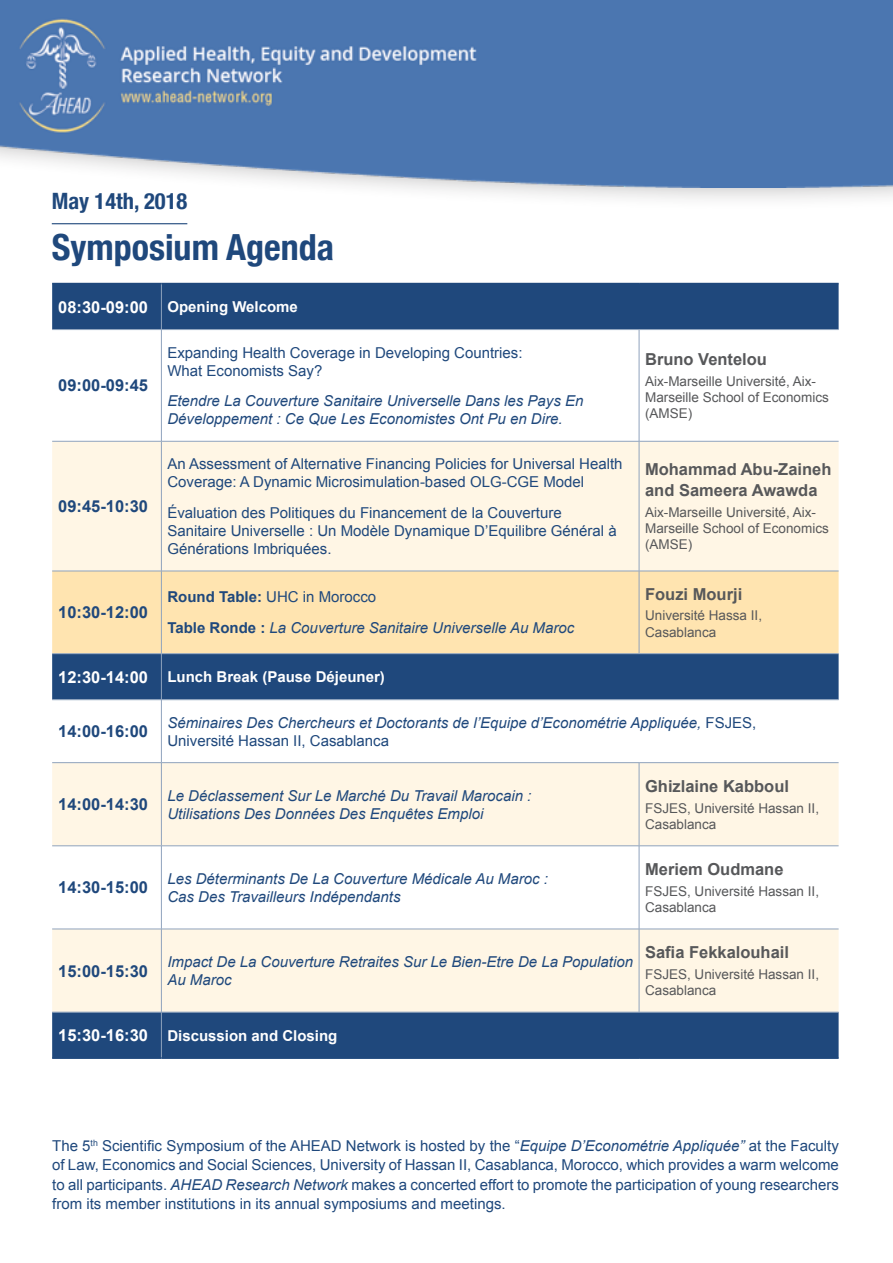
<style>
.page{position:relative;width:893px;height:1263px;background:#fff}
.page>*{position:absolute;margin:0;border:0;box-sizing:border-box;transform-origin:0 0}
.Default{font:700 condensed 36px "Helvetica Neue";color:#1f487c}
.Default-2{font:700 condensed 22.5px "Helvetica Neue";color:#1f487c}
.Default-3{font:700 16.5px/21px "Arial";color:#57585a}
.t1{font:700 16.5px "Arial";color:#1f487c}
.Default-4{font:700 16.5px "Arial";color:#fff}
.Default-5{font:15px/18px "Arial";color:#1f487c}
.Normal__Web{font:italic 15px/18px "Arial";color:#1f487c}
.t2{font:700 15px "Arial";color:#fff}
.Normal__Web-2{font:15px "Arial";color:#1f487c}
.t3{font:13.5px/16.2px "Arial";color:#57585a}
.s1{font-weight:700}
.s2{font-weight:700;font-style:normal}
.s3{font-style:normal}
.s4{font-style:italic}
</style>
<div class="page">
<div style="left:52px;top:284px;width:787px;height:773px;background:#1f487c"></div>
<svg style="left:52px;top:330px;width:787px;height:111px"></svg>
<svg style="left:52px;top:442px;width:787px;height:570px;fill:#fff6e5"></svg>
<div style="left:52px;top:572px;width:787px;height:81px;background:#ffe4b0"></div>
<hr style="left:52px;top:283px;width:109px;height:1px;background:#1f487c">
<hr style="left:161px;top:283px;width:478px;height:1px;background:#1f487c">
<hr style="left:639px;top:283px;width:200px;height:1px;background:#1f487c">
<hr style="left:52px;top:1057px;width:109px;height:2px;background:#1f487c">
<hr style="left:161px;top:1057px;width:478px;height:2px;background:#1f487c">
<hr style="left:639px;top:1057px;width:200px;height:2px;background:#1f487c">
<hr style="left:161px;top:284px;width:1px;height:45px;background:#8fa3bd">
<hr style="left:52px;top:329px;width:109px;height:1px;background:#8fa3bd">
<hr style="left:161px;top:329px;width:478px;height:1px;background:#8fa3bd">
<hr style="left:161px;top:330px;width:1px;height:111px;background:#8fa3bd">
<hr style="left:639px;top:329px;width:200px;height:1px;background:#8fa3bd">
<hr style="left:639px;top:330px;width:1px;height:111px;background:#8fa3bd">
<hr style="left:52px;top:441px;width:109px;height:1px;background:#8fa3bd">
<hr style="left:161px;top:441px;width:478px;height:1px;background:#8fa3bd">
<hr style="left:161px;top:441px;width:1px;height:130px;background:#8fa3bd">
<hr style="left:639px;top:441px;width:200px;height:1px;background:#8fa3bd">
<hr style="left:639px;top:441px;width:1px;height:130px;background:#8fa3bd">
<hr style="left:52px;top:571px;width:109px;height:1px;background:#8fa3bd">
<hr style="left:161px;top:571px;width:478px;height:1px;background:#8fa3bd">
<hr style="left:161px;top:571px;width:1px;height:82px;background:#8fa3bd">
<hr style="left:639px;top:571px;width:200px;height:1px;background:#8fa3bd">
<hr style="left:639px;top:571px;width:1px;height:82px;background:#8fa3bd">
<hr style="left:52px;top:653px;width:109px;height:1px;background:#8fa3bd">
<hr style="left:161px;top:653px;width:478px;height:1px;background:#8fa3bd">
<hr style="left:161px;top:654px;width:1px;height:45px;background:#8fa3bd">
<hr style="left:639px;top:653px;width:200px;height:1px;background:#8fa3bd">
<hr style="left:52px;top:699px;width:109px;height:1px;background:#8fa3bd">
<hr style="left:161px;top:699px;width:478px;height:1px;background:#8fa3bd">
<hr style="left:161px;top:700px;width:1px;height:62px;background:#8fa3bd">
<hr style="left:639px;top:699px;width:200px;height:1px;background:#8fa3bd">
<hr style="left:52px;top:762px;width:109px;height:1px;background:#8fa3bd">
<hr style="left:161px;top:762px;width:478px;height:1px;background:#8fa3bd">
<hr style="left:161px;top:763px;width:1px;height:83px;background:#8fa3bd">
<hr style="left:639px;top:762px;width:200px;height:1px;background:#8fa3bd">
<hr style="left:639px;top:763px;width:1px;height:83px;background:#8fa3bd">
<hr style="left:52px;top:845px;width:109px;height:1px;background:#8fa3bd">
<hr style="left:161px;top:845px;width:478px;height:1px;background:#8fa3bd">
<hr style="left:161px;top:846px;width:1px;height:83px;background:#8fa3bd">
<hr style="left:639px;top:845px;width:200px;height:1px;background:#8fa3bd">
<hr style="left:639px;top:846px;width:1px;height:83px;background:#8fa3bd">
<hr style="left:52px;top:929px;width:109px;height:1px;background:#8fa3bd">
<hr style="left:161px;top:929px;width:478px;height:1px;background:#8fa3bd">
<hr style="left:161px;top:929px;width:1px;height:83px;background:#8fa3bd">
<hr style="left:639px;top:929px;width:200px;height:1px;background:#8fa3bd">
<hr style="left:639px;top:929px;width:1px;height:83px;background:#8fa3bd">
<hr style="left:52px;top:1012px;width:109px;height:1px;background:#8fa3bd">
<hr style="left:161px;top:1012px;width:478px;height:1px;background:#8fa3bd">
<hr style="left:161px;top:1012px;width:1px;height:45px;background:#8fa3bd">
<hr style="left:639px;top:1012px;width:200px;height:1px;background:#8fa3bd">
<hr style="left:52px;top:223px;width:135px;height:1px;background:#1f487c">
<div style="left:0;top:0;width:893px;height:211px;background:#231f20;opacity:.35"></div>
<img style="left:0;top:0;width:893px;height:187px">
<p class="Default-2" style="left:52px;top:187px;width:137px">May 14th, 2018</p>
<p class="Default" style="left:52px;top:226px;width:284px">Symposium Agenda</p>
<p class="Default-4" style="left:58px;top:296px;width:91px">08:30-09:00</p>
<p class="t2" style="left:167px;top:297px;width:132px">Opening Welcome</p>
<p class="t1" style="left:58px;top:375px;width:91px">09:00-09:45</p>
<p class="t1" style="left:58px;top:495px;width:91px">09:45-10:30</p>
<p class="t1" style="left:58px;top:602px;width:91px">10:30-12:00</p>
<p class="Default-5" style="left:167px;top:343px;width:357px">Expanding Health Coverage in Developing Countries:<br>What Economists Say?</p>
<p class="Normal__Web" style="left:167px;top:392px;width:417px">Etendre La Couverture Sanitaire Universelle Dans les Pays En<br>Développement : Ce Que Les Economistes Ont Pu en Dire.</p>
<p class="Default-5" style="left:167px;top:455px;width:457px">An Assessment of Alternative Financing Policies for Universal Health<br>Coverage: A Dynamic Microsimulation-based OLG-CGE Model</p>
<p class="Default-5" style="left:167px;top:504px;width:451px">Évaluation des Politiques du Financement de la Couverture<br>Sanitaire Universelle : Un Modèle Dynamique D’Equilibre Général à<br>Générations Imbriquées.</p>
<p class="Normal__Web-2" style="left:167px;top:587px;width:210px"><span class="s1">Round Table:</span> UHC in Morocco</p>
<p class="Normal__Web" style="left:167px;top:619px;width:408px"><span class="s2">Table Ronde :</span> La Couverture Sanitaire Universelle Au Maroc</p>
<p class="Default-4" style="left:58px;top:666px;width:91px">12:30-14:00</p>
<p class="t2" style="left:167px;top:667px;width:219px">Lunch Break (Pause Déjeuner)</p>
<p class="Default-3" style="left:645px;top:349px;width:123px">Bruno Ventelou</p>
<p class="t3" style="left:645px;top:373px;width:185px">Aix-Marseille Université, Aix-<br>Marseille School of Economics (AMSE)</p>
<p class="Default-3" style="left:645px;top:459px;width:188px">Mohammad Abu-Zaineh and Sameera Awawda</p>
<p class="t3" style="left:645px;top:504px;width:185px">Aix-Marseille Université, Aix-<br>Marseille School of Economics (AMSE)</p>
<p class="Default-3" style="left:645px;top:584px;width:99px">Fouzi Mourji</p>
<p class="t3" style="left:645px;top:608px;width:119px">Université Hassa II,<br>Casablanca</p>
<p class="t1" style="left:58px;top:720px;width:91px">14:00-16:00</p>
<p class="Normal__Web" style="left:167px;top:714px;width:590px">Séminaires Des Chercheurs et Doctorants de l’Equipe d’Econométrie Appliquée, <span class="s3">FSJES,<br>Université Hassan II, Casablanca</span></p>
<p class="t1" style="left:58px;top:793px;width:91px">14:00-14:30</p>
<p class="Normal__Web" style="left:167px;top:787px;width:366px">Le Déclassement Sur Le Marché Du Travail Marocain :<br>Utilisations Des Données Des Enquêtes Emploi</p>
<p class="Default-3" style="left:645px;top:776px;width:145px">Ghizlaine Kabboul</p>
<p class="t3" style="left:645px;top:800px;width:176px">FSJES, Université Hassan II,<br>Casablanca</p>
<p class="t1" style="left:58px;top:877px;width:91px">14:30-15:00</p>
<p class="Normal__Web" style="left:167px;top:870px;width:382px">Les Déterminants De La Couverture Médicale Au Maroc :<br>Cas Des Travailleurs Indépendants</p>
<p class="Default-3" style="left:645px;top:859px;width:140px">Meriem Oudmane</p>
<p class="t3" style="left:645px;top:883px;width:176px">FSJES, Université Hassan II,<br>Casablanca</p>
<p class="t1" style="left:58px;top:960px;width:91px">15:00-15:30</p>
<p class="Normal__Web" style="left:167px;top:953px;width:467px">Impact De La Couverture Retraites Sur Le Bien-Etre De La Population<br>Au Maroc</p>
<p class="Default-3" style="left:645px;top:943px;width:145px">Safia Fekkalouhail</p>
<p class="t3" style="left:645px;top:966px;width:176px">FSJES, Université Hassan II,<br>Casablanca</p>
<p class="Default-4" style="left:58px;top:1024px;width:91px">15:30-16:30</p>
<p class="t2" style="left:167px;top:1025px;width:172px">Discussion and Closing</p>
<p class="Default-5" style="left:52px;top:1136px;width:788px;line-height:19.5px;text-align:justify">The 5<sup>th</sup> Scientific Symposium of the AHEAD Network is hosted by the “<span class="s4">Equipe D’Econométrie Appliquée”</span> at the Faculty of Law, Economics and Social Sciences, University of Hassan II, Casablanca, Morocco, which provides a warm welcome to all participants. <span class="s4">AHEAD Research Network</span> makes a concerted effort to promote the participation of young researchers from its member institutions in its annual symposiums and meetings.</p>
</div>
